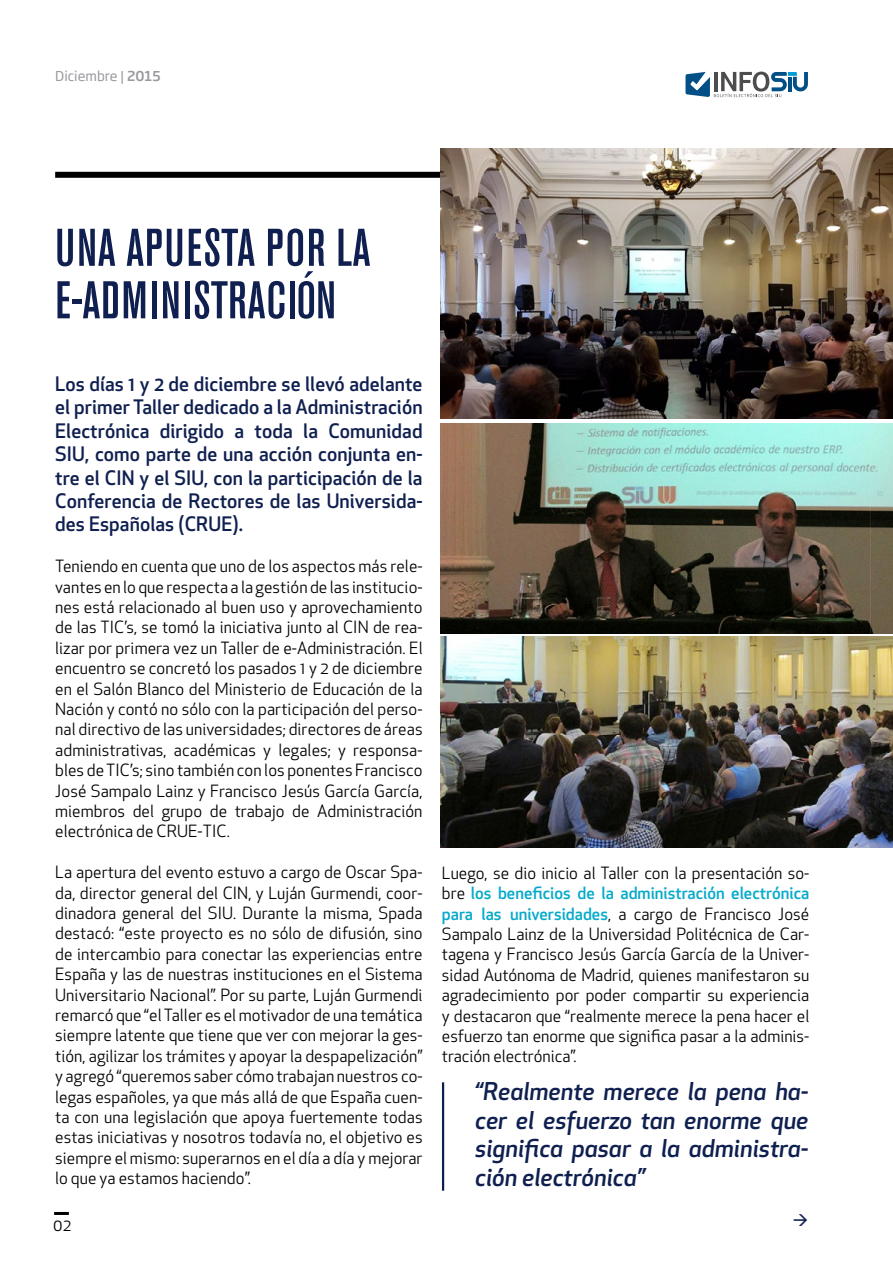
<style>
.page{position:relative;width:893px;height:1263px;background:#fff}
.page>*{position:absolute;margin:0;border:0;box-sizing:border-box;transform-origin:0 0}
.t1{font:500 condensed 52.5px/52.5px "Akzidenz Grotesk BE";letter-spacing:.025em;color:#0f1f4f}
.t2{font:italic 500 24px/28.5px "Apex New";color:#0f1f4f;text-align:justify}
.t3{font:500 19.5px/23.4px "Apex New";letter-spacing:.005em;color:#0f1f4f;text-align:justify}
.t4{font:16.5px/20.4px "Apex New";letter-spacing:.005em;color:#000;text-align:justify}
.t5{font:13.5px "Soho Gothic Pro";color:#9a999f}
.s1{font-weight:500}
.s2{font-weight:500;color:#05aaca}
</style>
<div class="page">
<div style="left:55px;top:172px;width:830px;height:6px;background:#000"></div>
<hr style="left:54px;top:1212px;width:15px;height:3px;background:#000">
<svg style="left:685px;top:71px;width:123px;height:27px"></svg>
<hr style="left:442px;top:1082px;width:2px;height:109px;background:#0f1f4f">
<img style="left:441px;top:149px;width:452px;height:270px">
<img style="left:441px;top:637px;width:452px;height:210px">
<img style="left:441px;top:423px;width:452px;height:211px">
<p class="t5" style="left:55px;top:66px;width:107px">Diciembre | <span class="s1">2015</span></p>
<h1 class="t1" style="left:55px;top:223px;width:316px">UNA APUESTA POR LA<br>E-ADMINISTRACIÓN</h1>
<p class="t3" style="left:55px;top:372px;width:369px">Los días 1 y 2 de diciembre se llevó adelante el primer Taller dedicado a la Administración Electrónica dirigido a toda la Comunidad SIU, como parte de una acción conjunta en&shy;tre el CIN y el SIU, con la participación de la Conferencia de Rectores de las Universida&shy;des Españolas (CRUE).</p>
<p class="t4" style="left:55px;top:556px;width:369px">Teniendo en cuenta que uno de los aspectos más rele&shy;vantes en lo que respecta a la gestión de las institucio&shy;nes está relacionado al buen uso y aprovechamiento de las TIC’s, se tomó la iniciativa junto al CIN de rea&shy;lizar por primera vez un Taller de e-Administración. El encuentro se concretó los pasados 1 y 2 de diciembre en el Salón Blanco del Ministerio de Educación de la Nación y contó no sólo con la participación del perso&shy;nal directivo de las universidades; directores de áreas administrativas, académicas y legales; y responsa&shy;bles de TIC’s; sino también con los ponentes Francisco José Sampalo Lainz y Francisco Jesús García García, miembros del grupo de trabajo de Administración electrónica de CRUE-TIC.</p>
<p class="t4" style="left:55px;top:862px;width:369px">La apertura del evento estuvo a cargo de Oscar Spa&shy;da, director general del CIN, y Luján Gurmendi, coor&shy;dinadora general del SIU. Durante la misma, Spada destacó: “este proyecto es no sólo de difusión, sino de intercambio para conectar las experiencias entre España y las de nuestras instituciones en el Sistema Universitario Nacional”. Por su parte, Luján Gurmendi remarcó que “el Taller es el motivador de una temática siempre latente que tiene que ver con mejorar la ges&shy;tión, agilizar los trámites y apoyar la despapelización” y agregó “queremos saber cómo trabajan nuestros co&shy;legas españoles, ya que más allá de que España cuen&shy;ta con una legislación que apoya fuertemente todas estas iniciativas y nosotros todavía no, el objetivo es siempre el mismo: superarnos en el día a día y mejorar lo que ya estamos haciendo”.</p>
<p class="t4" style="left:442px;top:863px;width:369px">Luego, se dio inicio al Taller con la presentación so&shy;bre <span class="s2">los beneficios de la administración electrónica para las universidades</span>, a cargo de Francisco José Sampalo Lainz de la Universidad Politécnica de Car&shy;tagena y Francisco Jesús García García de la Univer&shy;sidad Autónoma de Madrid, quienes manifestaron su agradecimiento por poder compartir su experiencia y destacaron que “realmente merece la pena hacer el esfuerzo tan enorme que significa pasar a la adminis&shy;tración electrónica”.</p>
<h2 class="t2" style="left:475px;top:1077px;width:335px">“Realmente merece la pena ha&shy;cer el esfuerzo tan enorme que significa pasar a la administra&shy;ción electrónica”</h2>
<p class="t4" style="left:53px;top:1214px;width:20px">02</p>
</div>
